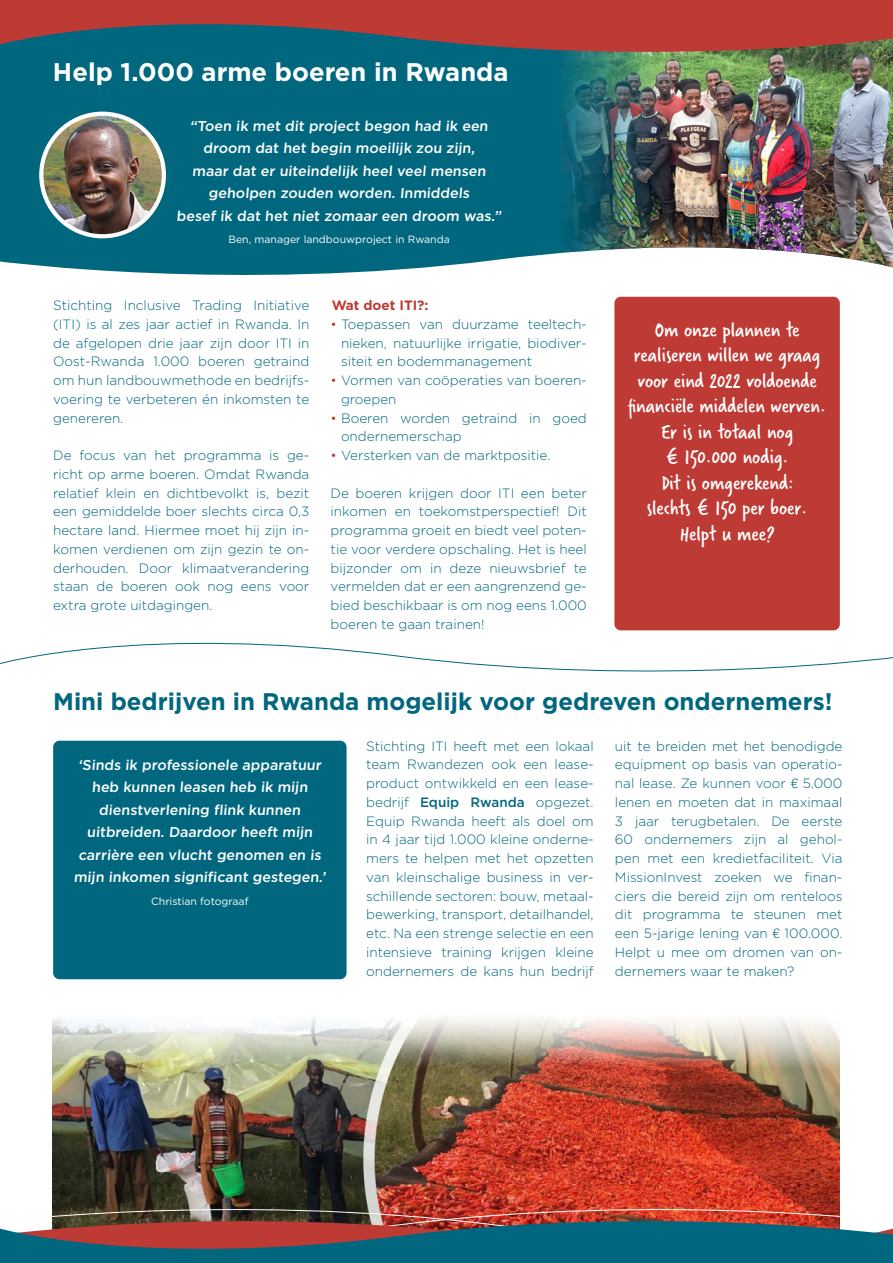
<style>
.page{position:relative;width:893px;height:1263px;background:#fff}
.page>*{position:absolute;margin:0;border:0;box-sizing:border-box;transform-origin:0 0}
.t1{font:700 25.5px "Gotham";color:#fff}
.t2{font:700 24px "Gotham";color:#00677f}
.t3{font:22.5px/25.5px "Verveine";color:#fff;text-align:center}
.t4{font:500 14.25px/22.5px "Gotham";color:#fff;text-align:center}
.t5{font:300 13.5px/18.8px "Gotham";color:#00677f;text-align:justify}
.t6{font:700 13.5px "Gotham";color:#be3a34}
.t7{font:10.5px "Gotham";color:#fff}
.s1{color:#be3a34}
.s2{font-size:32.7px}
.s3{font-weight:500}
.s4{font-family:"Helvetica"}
</style>
<div class="page">
<div style="left:614px;top:297px;width:226px;height:333px;background:#be3a34;border-radius:6px"></div>
<img style="left:53px;top:1018px;width:787px;height:173px">
<div style="left:0;top:70px;width:446px;height:205px;background:#00677f"></div>
<img style="left:446px;top:70px;width:447px;height:198px">
<svg style="left:0;top:0;width:893px;height:70px;background:#755050"></svg>
<img style="left:52px;top:1191px;width:788px;height:12px">
<img style="left:0;top:1203px;width:893px;height:60px">
<svg style="left:0;top:623px;width:893px;height:49px"></svg>
<img style="left:41px;top:114px;width:123px;height:122px;border-radius:61px">
<div style="left:39px;top:112px;width:127px;height:126px;border:4px solid #fff;border-radius:50%"></div>
<div style="left:53px;top:741px;width:294px;height:238px;background:#00677f;border-radius:6px"></div>
<h1 class="t1" style="left:53px;top:55px;width:457px">Help 1.000 arme boeren in Rwanda</h1>
<p class="t4" style="left:177px;top:114px;width:328px">“Toen ik met dit project begon had ik een droom dat het begin moeilijk zou zijn,<br>maar dat er uiteindelijk heel veel mensen geholpen zouden worden. Inmiddels<br>besef ik dat het niet zomaar een droom was.”</p>
<p class="t7" style="left:228px;top:233px;width:223px">Ben, manager landbouwproject in Rwanda</p>
<p class="t5" style="left:53px;top:295px;width:258px">Stichting Inclusive Trading Initiative (ITI) is al zes jaar actief in Rwanda. In de afgelopen drie jaar zijn door ITI in Oost-Rwanda 1.000 boeren getraind om hun landbouwmethode en bedrijfs&shy;voering te verbeteren én inkomsten te genereren.</p>
<p class="t5" style="left:53px;top:446px;width:258px">De focus van het programma is ge&shy;richt op arme boeren. Omdat Rwanda relatief klein en dichtbevolkt is, bezit een gemiddelde boer slechts circa 0,3 hectare land. Hiermee moet hij zijn in&shy;komen verdienen om zijn gezin te on&shy;derhouden. Door klimaatverandering staan de boeren ook nog eens voor extra grote uitdagingen.</p>
<p class="t6" style="left:332px;top:296px;width:98px">Wat doet ITI?:</p>
<p class="t5" style="left:341px;top:314px;width:247px;text-indent:-10px"><span class="s1">•</span> Toepassen van duurzame teeltech&shy;nieken, natuurlijke irrigatie, biodiver&shy;siteit en bodemmanagement</p>
<p class="t5" style="left:341px;top:371px;width:247px;text-indent:-10px"><span class="s1">•</span> Vormen van coöperaties van boeren&shy;groepen</p>
<p class="t5" style="left:341px;top:408px;width:247px;text-indent:-10px"><span class="s1">•</span> Boeren worden getraind in goed ondernemerschap</p>
<p class="t5" style="left:331px;top:446px;width:221px"><span class="s1">•</span> Versterken van de marktpositie.</p>
<p class="t5" style="left:331px;top:483px;width:258px">De boeren krijgen door ITI een beter inkomen en toekomstperspectief! Dit programma groeit en biedt veel poten&shy;tie voor verdere opschaling. Het is heel bijzonder om in deze nieuwsbrief te vermelden dat er een aangrenzend ge&shy;bied beschikbaar is om nog eens 1.000 boeren te gaan trainen!</p>
<h3 class="t3" style="left:628px;top:317px;width:199px"><span class="s2">O</span>m onze plannen te realiseren willen we graag voor eind 2022 voldoende financiële middelen werven.<br>Er is in totaal nog<br>€ 150.000 nodig.<br>Dit is omgerekend:<br>slechts € 150 per boer.<br>Helpt u mee?</h3>
<h2 class="t2" style="left:53px;top:686px;width:781px">Mini bedrijven in Rwanda mogelijk voor gedreven ondernemers!</h2>
<p class="t4" style="left:74px;top:753px;width:255px">‘Sinds ik professionele apparatuur heb kunnen leasen heb ik mijn dienstverlening flink kunnen uitbreiden. Daardoor heeft mijn carrière een vlucht genomen en is mijn inkomen significant gestegen.’</p>
<p class="t7" style="left:151px;top:894px;width:99px">Christian fotograaf</p>
<p class="t5" style="left:366px;top:736px;width:229px">Stichting ITI heeft met een lokaal team Rwandezen ook een lease&shy;product ontwikkeld en een lease&shy;bedrijf <span class="s3">Equip Rwanda</span> opgezet.<br>Equip Rwanda heeft als doel om in 4 jaar tijd 1.000 kleine onderne&shy;mers te helpen met het opzetten van kleinschalige business in ver&shy;schillende sectoren: bouw, metaal&shy;bewerking, transport, detailhandel, etc. Na een strenge selectie en een intensieve training krijgen kleine ondernemers de kans hun bedrijf</p>
<p class="t5" style="left:615px;top:736px;width:229px">uit te breiden met het benodigde equipment op basis van operatio&shy;nal lease. Ze kunnen voor <span class="s4">€</span> 5.000 lenen en moeten dat in maximaal 3 jaar terugbetalen. De eerste 60 ondernemers zijn al gehol&shy;pen met een kredietfaciliteit. Via MissionInvest zoeken we finan&shy;ciers die bereid zijn om renteloos dit programma te steunen met een 5-jarige lening van <span class="s4">€</span> 100.000.<br>Helpt u mee om dromen van on&shy;dernemers waar te maken?</p>
</div>
